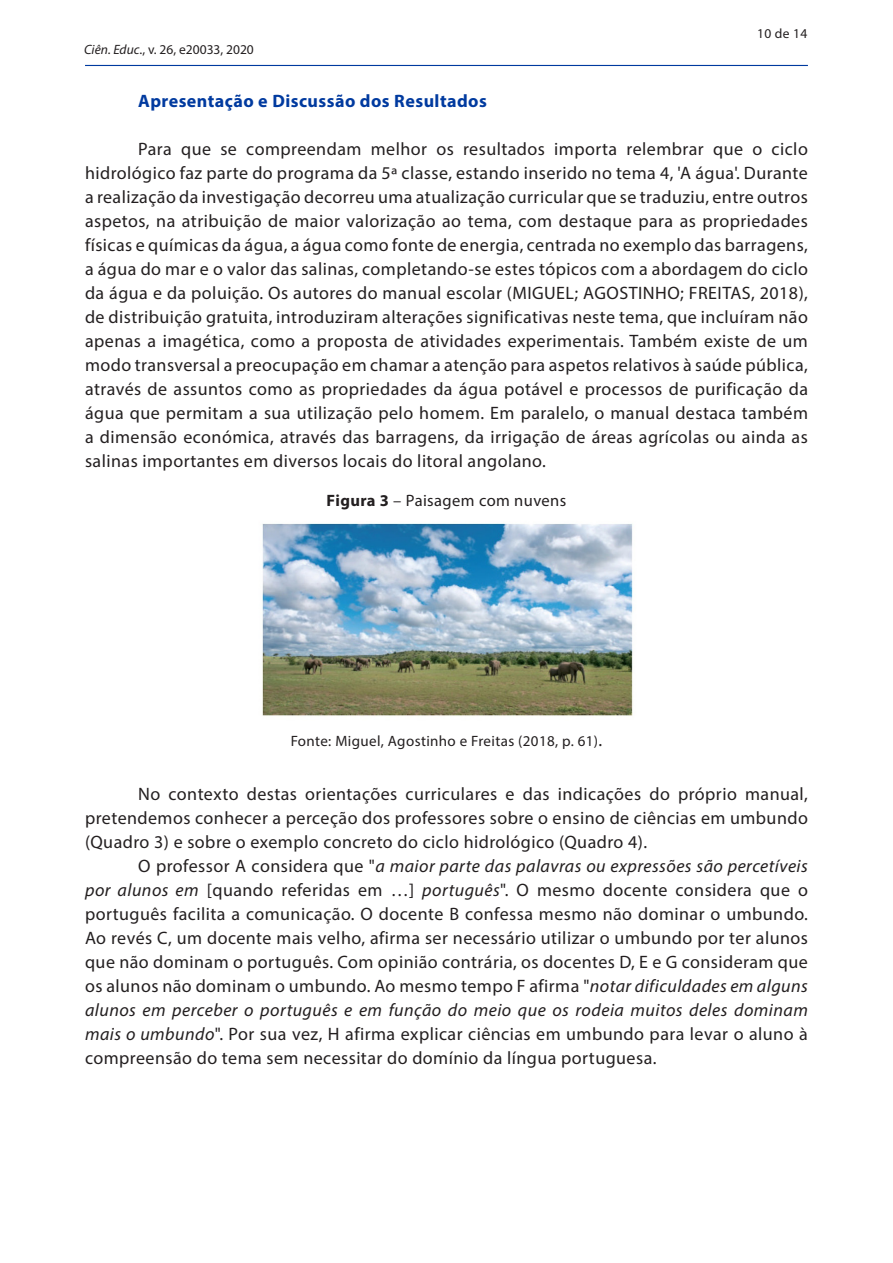
<style>
.page{position:relative;width:893px;height:1263px;background:#fff}
.page>*{position:absolute;margin:0;border:0;box-sizing:border-box;transform-origin:0 0}
.t1{font:18px/24px "Myriad Pro";letter-spacing:.025em;color:#231f20;text-align:justify}
.t2{font:700 18px "Myriad Pro";letter-spacing:.025em;color:#003a9f}
.t3{font:16.5px "Myriad Pro";letter-spacing:.025em;color:#231f20}
.t4{font:15px "Myriad Pro";letter-spacing:.025em;color:#231f20}
.t5{font:13.5px "Myriad Pro";color:#231f20}
.s1{font-style:italic}
.s2{font-weight:700}
.s3{font-size:18px}
</style>
<div class="page">
<hr style="left:85px;top:65px;width:723px;height:1px;background:#003a9f">
<img style="left:262px;top:523px;width:371px;height:193px">
<p class="t5" style="left:84px;top:41px;width:171px"><span class="s1">Ciên. Educ</span>., v. 26, e20033, 2020</p>
<p class="t5" style="left:757px;top:25px;width:52px">10 de 14</p>
<p class="t2" style="left:138px;top:89px;width:350px">Apresentação e Discussão dos Resultados</p>
<p class="t1" style="left:85px;top:136px;width:724px;text-indent:53px">Para que se compreendam melhor os resultados importa relembrar que o ciclo hidrológico faz parte do programa da 5ª classe, estando inserido no tema 4, 'A água'. Durante a realização da investigação decorreu uma atualização curricular que se traduziu, entre outros aspetos, na atribuição de maior valorização ao tema, com destaque para as propriedades físicas e químicas da água, a água como fonte de energia, centrada no exemplo das barragens, a água do mar e o valor das salinas, completando-se estes tópicos com a abordagem do ciclo da água e da poluição. Os autores do manual escolar (MIGUEL; AGOSTINHO; FREITAS, 2018), de distribuição gratuita, introduziram alterações significativas neste tema, que incluíram não apenas a imagética, como a proposta de atividades experimentais. Também existe de um modo transversal a preocupação em chamar a atenção para aspetos relativos à saúde pública, através de assuntos como as propriedades da água potável e processos de purificação da água que permitam a sua utilização pelo homem. Em paralelo, o manual destaca também a dimensão económica, através das barragens, da irrigação de áreas agrícolas ou ainda as salinas importantes em diversos locais do litoral angolano.</p>
<p class="t3" style="left:327px;top:490px;width:241px"><span class="s2">Figura 3</span> – Paisagem com nuvens</p>
<p class="t4" style="left:291px;top:731px;width:313px">Fonte: Miguel, Agostinho e Freitas (2018, p. 61)<span class="s3">.</span></p>
<p class="t1" style="left:85px;top:781px;width:724px;text-indent:53px">No contexto destas orientações curriculares e das indicações do próprio manual, pretendemos conhecer a perceção dos professores sobre o ensino de ciências em umbundo (Quadro 3) e sobre o exemplo concreto do ciclo hidrológico (Quadro 4).</p>
<p class="t1" style="left:85px;top:853px;width:724px;text-indent:53px">O professor A considera que "<span class="s1">a maior parte das palavras ou expressões são percetíveis por alunos em</span> [quando referidas em …] <span class="s1">português</span>". O mesmo docente considera que o português facilita a comunicação. O docente B confessa mesmo não dominar o umbundo.<br>Ao revés C, um docente mais velho, afirma ser necessário utilizar o umbundo por ter alunos que não dominam o português. Com opinião contrária, os docentes D, E e G consideram que os alunos não dominam o umbundo. Ao mesmo tempo F afirma "<span class="s1">notar dificuldades em alguns alunos em perceber o português e em função do meio que os rodeia muitos deles dominam mais o umbundo</span>". Por sua vez, H afirma explicar ciências em umbundo para levar o aluno à compreensão do tema sem necessitar do domínio da língua portuguesa.</p>
</div>
